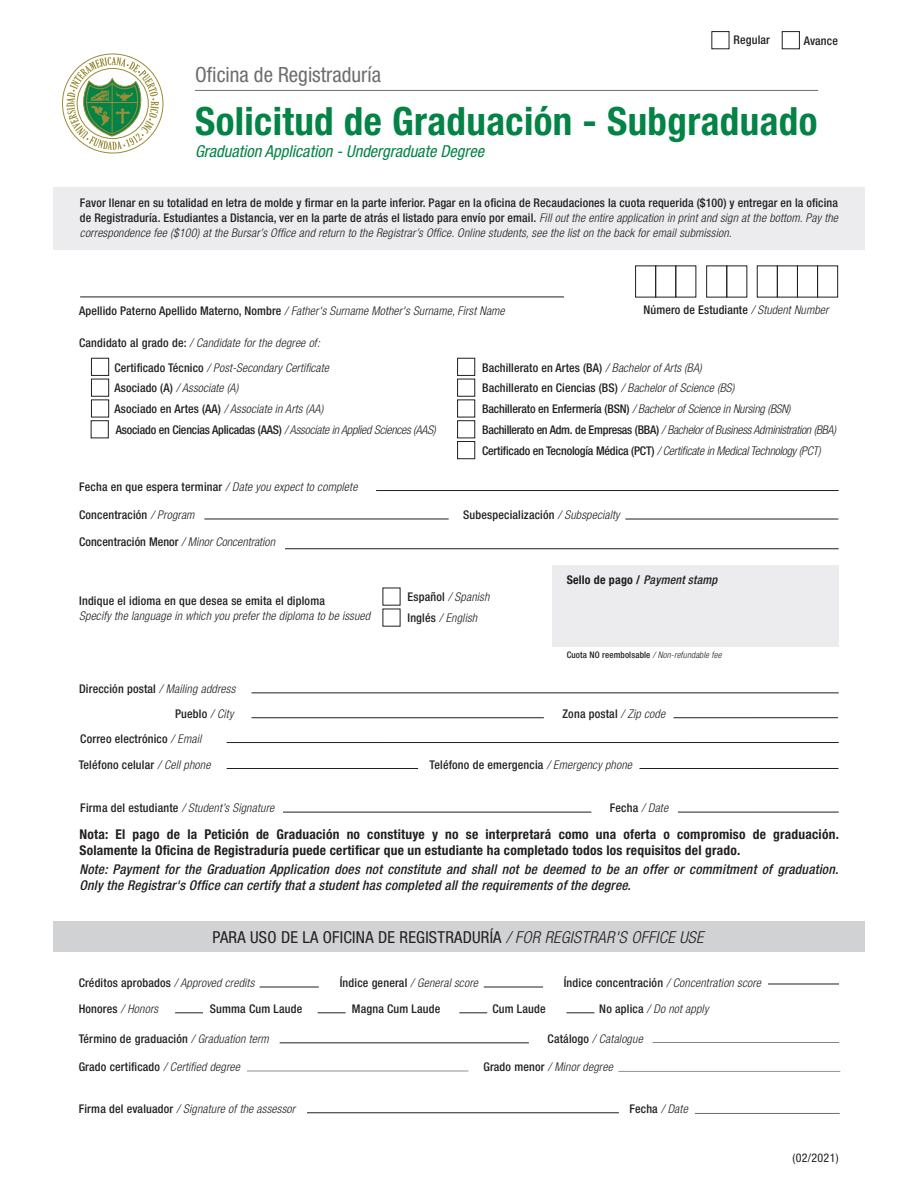
<style>
.page{position:relative;width:918px;height:1188px;background:#fff}
.page>*{position:absolute;margin:0;border:0;box-sizing:border-box;transform-origin:0 0}
.t1{font:700 condensed 39px "Helvetica Neue LT Std";letter-spacing:.01em;color:#038345}
.t2{font:condensed 21px "Helvetica Neue LT Std";color:#6c6d70}
.t3{font:condensed 16.5px "Helvetica Neue LT Std";letter-spacing:.015em;color:#231f20}
.t4{font:italic condensed 16.5px "Helvetica Neue LT Std";color:#038345}
.t5{font:700 condensed 13.5px/16.2px "Helvetica Neue LT Std";letter-spacing:.015em;color:#231f20}
.t6{font:italic 500 condensed 13.5px/16.2px "Helvetica Neue LT Std";letter-spacing:.015em;color:#231f20}
.t7{font:500 condensed 12px/15px "Helvetica Neue LT Std";letter-spacing:.015em;color:#231f20;text-align:right}
.t8{font:italic 300 condensed 12px/20.9px "Helvetica Neue LT Std";letter-spacing:.01em;color:#231f20}
.t9{font:italic 300 condensed 12px/20.9px "Helvetica Neue LT Std";letter-spacing:-.015em;color:#231f20}
.t10{font:500 condensed 12px "Helvetica Neue LT Std";letter-spacing:-.015em;color:#231f20}
.t11{font:700 condensed 12px "Helvetica Neue LT Std";letter-spacing:.015em;color:#231f20}
.t12{font:condensed 12px "Helvetica Neue LT Std";letter-spacing:.025em;color:#231f20}
.t13{font:500 condensed 9px "Helvetica Neue LT Std";letter-spacing:.015em;color:#231f20}
.s1{font-weight:300;font-style:italic}
.s2{font-weight:500;font-style:normal}
.s3{font-weight:500;font-style:italic}
</style>
<div class="page">
<div style="left:53px;top:921px;width:812px;height:31px;background:#d1d2d4"></div>
<svg style="left:66px;top:57px;width:93px;height:93px"></svg>
<hr style="left:195px;top:90px;width:623px;height:1px;background:#6c6d70">
<hr style="left:252px;top:693px;width:587px;height:1px;background:#231f20">
<hr style="left:204px;top:519px;width:245px;height:1px;background:#231f20">
<hr style="left:625px;top:519px;width:213px;height:1px;background:#231f20">
<hr style="left:376px;top:490px;width:463px;height:1px;background:#231f20">
<hr style="left:285px;top:549px;width:554px;height:1px;background:#231f20">
<hr style="left:252px;top:717px;width:292px;height:1px;background:#231f20">
<hr style="left:673px;top:717px;width:165px;height:1px;background:#231f20">
<hr style="left:80px;top:297px;width:484px;height:1px;background:#231f20">
<div style="left:91px;top:358px;width:18px;height:18px;border:1px solid #231f20"></div>
<div style="left:91px;top:379px;width:18px;height:17px;border:1px solid #231f20"></div>
<div style="left:457px;top:358px;width:18px;height:18px;border:1px solid #231f20"></div>
<div style="left:91px;top:400px;width:18px;height:17px;border:1px solid #231f20"></div>
<div style="left:457px;top:379px;width:18px;height:17px;border:1px solid #231f20"></div>
<div style="left:457px;top:400px;width:18px;height:17px;border:1px solid #231f20"></div>
<div style="left:457px;top:421px;width:18px;height:17px;border:1px solid #231f20"></div>
<div style="left:457px;top:441px;width:18px;height:18px;border:1px solid #231f20"></div>
<hr style="left:227px;top:768px;width:191px;height:1px;background:#231f20">
<hr style="left:639px;top:768px;width:199px;height:1px;background:#231f20">
<hr style="left:260px;top:987px;width:59px;height:1px;background:#231f20">
<hr style="left:280px;top:1043px;width:249px;height:1px;background:#231f20">
<hr style="left:484px;top:987px;width:59px;height:1px;background:#231f20">
<svg style="left:175px;top:1013px;width:28px;height:1px"></svg>
<svg style="left:318px;top:1013px;width:28px;height:1px"></svg>
<svg style="left:459px;top:1013px;width:28px;height:1px"></svg>
<svg style="left:566px;top:1013px;width:28px;height:1px"></svg>
<hr style="left:768px;top:984px;width:71px;height:1px;background:#231f20">
<hr style="left:678px;top:812px;width:161px;height:1px;background:#231f20">
<hr style="left:283px;top:812px;width:308px;height:1px;background:#231f20">
<hr style="left:307px;top:1113px;width:312px;height:1px;background:#231f20">
<hr style="left:227px;top:742px;width:612px;height:1px;background:#231f20">
<div style="left:552px;top:565px;width:286px;height:82px;background:#ececee"></div>
<div style="left:635px;top:266px;width:21px;height:31px;border:1px solid #231f20"></div>
<div style="left:655px;top:266px;width:21px;height:31px;border:1px solid #231f20"></div>
<div style="left:706px;top:266px;width:21px;height:31px;border:1px solid #231f20"></div>
<div style="left:757px;top:266px;width:21px;height:31px;border:1px solid #231f20"></div>
<div style="left:777px;top:266px;width:21px;height:31px;border:1px solid #231f20"></div>
<div style="left:797px;top:266px;width:21px;height:31px;border:1px solid #231f20"></div>
<div style="left:817px;top:266px;width:21px;height:31px;border:1px solid #231f20"></div>
<div style="left:53px;top:187px;width:812px;height:62px;background:#ececee"></div>
<hr style="left:653px;top:1042px;width:186px;height:1px;background:#231f20">
<hr style="left:618px;top:1071px;width:222px;height:1px;background:#231f20">
<hr style="left:695px;top:1113px;width:145px;height:1px;background:#231f20">
<hr style="left:247px;top:1071px;width:222px;height:1px;background:#231f20">
<h2 class="t2" style="left:195px;top:62px;width:187px">Oficina de Registraduría</h2>
<p class="t7" style="left:733px;top:32px;width:38px">Regular</p>
<p class="t7" style="left:804px;top:33px;width:36px">Avance</p>
<h1 class="t1" style="left:195px;top:98px;width:624px">Solicitud de Graduación - Subgraduado</h1>
<h3 class="t4" style="left:195px;top:142px;width:290px">Graduation Application - Undergraduate Degree</h3>
<p class="t7" style="left:80px;top:195px;width:760px;text-align:justify">Favor llenar en su totalidad en letra de molde y firmar en la parte inferior. Pagar en la oficina de Recaudaciones la cuota requerida ($100) y entregar en la oficina de Registraduría. Estudiantes a Distancia, ver en la parte de atrás el listado para envío por email. <span class="s1">Fill out the entire application in print and sign at the bottom. Pay the correspondence fee ($100) at the Bursar’s Office and return to the Registrar’s Office. Online students, see the list on the back for email submission.</span></p>
<p class="t8" style="left:79px;top:301px;width:427px"><span class="s2">Apellido Paterno Apellido Materno, Nombre</span> / Father's Surname Mother's Surname, First Name</p>
<p class="t8" style="left:79px;top:333px;width:242px"><span class="s2">Candidato al grado de:</span> / Candidate for the degree of:</p>
<p class="t7" style="left:644px;top:302px;width:186px">Número de Estudiante <span class="s1">/ Student Number</span></p>
<p class="t8" style="left:115px;top:357px;width:216px"><span class="s2">Certificado Técnico</span> / Post-Secondary Certificate<br><span class="s2">Asociado (A)</span> / Associate (A)</p>
<p class="t10" style="left:116px;top:423px;width:321px">Asociado en Ciencias Aplicadas (AAS) <span class="s1">/ Associate in Applied Sciences (AAS)</span></p>
<p class="t8" style="left:115px;top:399px;width:210px"><span class="s2">Asociado en Artes (AA)</span> / Associate in Arts (AA)</p>
<p class="t7" style="left:79px;top:479px;width:280px">Fecha en que espera terminar <span class="s1">/ Date you expect to complete</span></p>
<p class="t7" style="left:482px;top:360px;width:221px">Bachillerato en Artes (BA) <span class="s1">/ Bachelor of Arts (BA)</span></p>
<p class="t9" style="left:482px;top:378px;width:355px"><span class="s2">Bachillerato en Ciencias (BS)</span> / Bachelor of Science (BS)<br><span class="s2">Bachillerato en Enfermería (BSN)</span> / Bachelor of Science in Nursing (BSN)<br><span class="s2">Bachillerato en Adm. de Empresas (BBA)</span> / Bachelor of Business Administration (BBA)<br><span class="s2">Certificado en Tecnología Médica (PCT)</span> / Certificate in Medical Technology (PCT)</p>
<p class="t7" style="left:79px;top:507px;width:117px">Concentración <span class="s1">/ Program</span></p>
<p class="t7" style="left:463px;top:507px;width:158px">Subespecialización <span class="s1">/ Subspecialty</span></p>
<p class="t8" style="left:79px;top:531px;width:197px"><span class="s2">Concentración Menor</span> / Minor Concentration</p>
<p class="t7" style="left:79px;top:593px;width:247px">Indique el idioma en que desea se emita el diploma</p>
<p class="t8" style="left:79px;top:605px;width:293px">Specify the language in which you prefer the diploma to be issued</p>
<p class="t7" style="left:79px;top:676px;width:158px;line-height:24.9px">Dirección postal <span class="s1">/ Mailing address<br></span>Pueblo <span class="s1">/ City</span></p>
<p class="t7" style="left:80px;top:731px;width:123px">Correo electrónico <span class="s1">/ Email</span></p>
<p class="t8" style="left:408px;top:586px;width:83px;line-height:21.5px"><span class="s2">Español</span> / Spanish<br><span class="s2">Inglés</span> / English</p>
<p class="t11" style="left:567px;top:572px;width:152px">Sello de pago / <span class="s3">Payment stamp</span></p>
<p class="t13" style="left:567px;top:650px;width:156px">Cuota NO reembolsable <span class="s1">/ Non-refundable fee</span></p>
<p class="t7" style="left:563px;top:706px;width:104px">Zona postal <span class="s1">/ Zip code</span></p>
<p class="t7" style="left:79px;top:757px;width:133px">Teléfono celular <span class="s1">/ Cell phone</span></p>
<p class="t7" style="left:430px;top:757px;width:204px">Teléfono de emergencia <span class="s1">/ Emergency phone</span></p>
<p class="t8" style="left:80px;top:798px;width:196px"><span class="s2">Firma del estudiante</span> / Student’s Signature</p>
<p class="t7" style="left:610px;top:800px;width:60px">Fecha <span class="s1">/ Date</span></p>
<p class="t5" style="left:80px;top:826px;width:761px">Nota: El pago de la Petición de Graduación no constituye y no se interpretará como una oferta o compromiso de graduación.<br>Solamente la Oficina de Registraduría puede certificar que un estudiante ha completado todos los requisitos del grado.</p>
<p class="t6" style="left:80px;top:861px;width:760px">Note: Payment for the Graduation Application does not constitute and shall not be deemed to be an offer or commitment of graduation.<br>Only the Registrar's Office can certify that a student has completed all the requirements of the degree.</p>
<h3 class="t3" style="left:213px;top:928px;width:492px">PARA USO DE LA OFICINA DE REGISTRADURÍA <span class="s1">/ FOR REGISTRAR'S OFFICE USE</span></h3>
<p class="t7" style="left:340px;top:975px;width:140px">Índice general <span class="s1">/ General score</span></p>
<p class="t7" style="left:564px;top:975px;width:199px">Índice concentración <span class="s1">/ Concentration score</span></p>
<p class="t7" style="left:79px;top:970px;width:177px;line-height:25.8px;text-align:left">Créditos aprobados <span class="s1">/ Approved credits<br></span>Honores <span class="s1">/ Honors</span></p>
<p class="t7" style="left:210px;top:1001px;width:94px">Summa Cum Laude</p>
<p class="t7" style="left:352px;top:1001px;width:90px">Magna Cum Laude</p>
<p class="t7" style="left:492px;top:1001px;width:55px">Cum Laude</p>
<p class="t8" style="left:599px;top:998px;width:111px"><span class="s2">No aplica</span> / Do not apply</p>
<p class="t7" style="left:79px;top:1031px;width:192px">Término de graduación <span class="s1">/ Graduation term</span></p>
<p class="t7" style="left:79px;top:1059px;width:163px">Grado certificado <span class="s1">/ Certified degree</span></p>
<p class="t8" style="left:483px;top:1057px;width:131px"><span class="s2">Grado menor</span> / Minor degree</p>
<p class="t8" style="left:548px;top:1028px;width:97px"><span class="s2">Catálogo</span> / Catalogue</p>
<p class="t8" style="left:79px;top:1098px;width:218px"><span class="s2">Firma del evaluador</span> / Signature of the assessor</p>
<p class="t7" style="left:629px;top:1101px;width:60px">Fecha <span class="s1">/ Date</span></p>
<p class="t12" style="left:793px;top:1151px;width:48px">(02/2021)</p>
</div>
